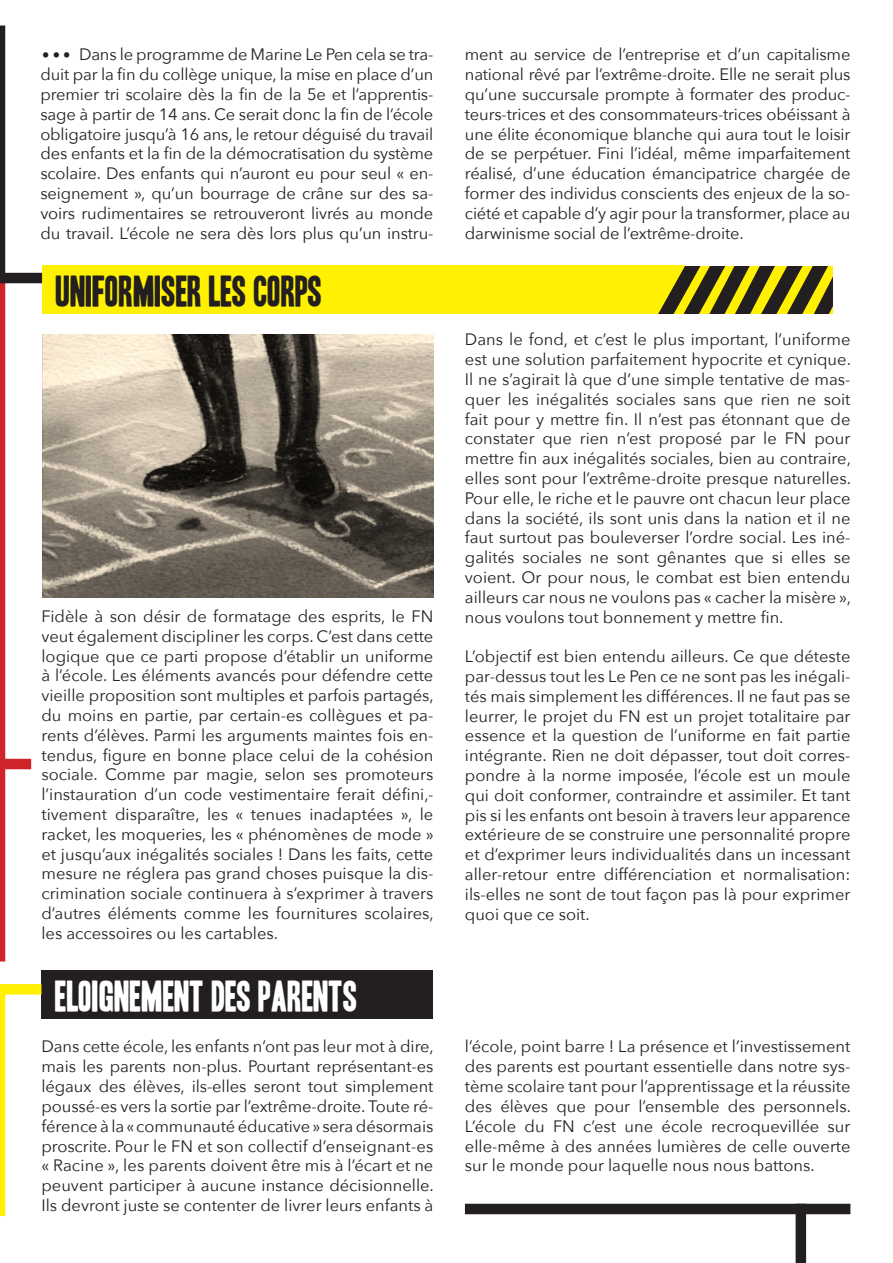
<style>
.page{position:relative;width:893px;height:1263px;background:#fff}
.page>*{position:absolute;margin:0;border:0;box-sizing:border-box;transform-origin:0 0}
.t1{font:46.5px "Minion Pro";color:#231f20}
.t2{font:37.5px "Headline One HPLHS";color:#fff}
.t3{font:37.5px "Headline One HPLHS";color:#231f20}
.t4{font:16.5px/19.8px "Avenir Next";color:#231f20;text-align:justify}
</style>
<div class="page">
<div style="left:42px;top:266px;width:791px;height:48px;background:#fff101"></div>
<svg style="left:646px;top:265px;width:187px;height:49px"></svg>
<div style="left:685px;top:255px;width:160px;height:11px;background:#fff"></div>
<div style="left:41px;top:970px;width:392px;height:48px;background:#231f20"></div>
<div style="left:0;top:984px;width:41px;height:10px;background:#fff101"></div>
<div style="left:0;top:984px;width:5px;height:227px;background:#fff101"></div>
<div style="left:0;top:759px;width:31px;height:10px;background:#d1232a"></div>
<div style="left:0;top:278px;width:5px;height:683px;background:#d1232a"></div>
<div style="left:0;top:273px;width:42px;height:10px;background:#231f20"></div>
<div style="left:0;top:26px;width:5px;height:252px;background:#231f20"></div>
<div style="left:0;top:1205px;width:5px;height:11px;background:#fff101"></div>
<img style="left:42px;top:334px;width:391px;height:263px">
<div style="left:465px;top:1204px;width:385px;height:10px;background:#231f20"></div>
<div style="left:796px;top:1204px;width:10px;height:59px;background:#231f20"></div>
<p class="t4" style="left:40px;top:44px;width:394px;text-indent:39px">Dans le programme de Marine Le Pen cela se tra&shy;duit par la fin du collège unique, la mise en place d’un premier tri scolaire dès la fin de la 5e et l’apprentis&shy;sage à partir de 14 ans. Ce serait donc la fin de l’école obligatoire jusqu’à 16 ans, le retour déguisé du travail des enfants et la fin de la démocratisation du système scolaire. Des enfants qui n’auront eu pour seul « en&shy;seignement », qu’un bourrage de crâne sur des sa&shy;voirs rudimentaires se retrouveront livrés au monde du travail. L’école ne sera dès lors plus qu’un instru-</p>
<p class="t1" style="left:40px;top:11px;width:33px">...</p>
<p class="t3" style="left:56px;top:273px;width:268px">UNIFORMISER les CORPS</p>
<p class="t4" style="left:41px;top:605px;width:394px">Fidèle à son désir de formatage des esprits, le FN veut également discipliner les corps. C’est dans cette logique que ce parti propose d’établir un uniforme à l’école. Les éléments avancés pour défendre cette vieille proposition sont multiples et parfois partagés, du moins en partie, par certain-es collègues et pa&shy;rents d’élèves. Parmi les arguments maintes fois en&shy;tendus, figure en bonne place celui de la cohésion sociale. Comme par magie, selon ses promoteurs l’instauration d’un code vestimentaire ferait défini,- tivement disparaître, les « tenues inadaptées », le racket, les moqueries, les « phénomènes de mode » et jusqu’aux inégalités sociales ! Dans les faits, cette mesure ne réglera pas grand choses puisque la dis&shy;crimination sociale continuera à s’exprimer à travers d’autres éléments comme les fournitures scolaires, les accessoires ou les cartables.</p>
<p class="t2" style="left:55px;top:978px;width:304px">ELOIGNEMENT DES PARENTS</p>
<p class="t4" style="left:41px;top:1036px;width:394px">Dans cette école, les enfants n’ont pas leur mot à dire, mais les parents non-plus. Pourtant représentant-es légaux des élèves, ils-elles seront tout simplement poussé-es vers la sortie par l’extrême-droite. Toute ré&shy;férence à la « communauté éducative » sera désormais proscrite. Pour le FN et son collectif d’enseignant-es « Racine », les parents doivent être mis à l’écart et ne peuvent participer à aucune instance décisionnelle.</p>
<p class="t4" style="left:41px;top:1194px;width:393px">Ils devront juste se contenter de livrer leurs enfants à</p>
<p class="t4" style="left:465px;top:44px;width:387px">ment au service de l’entreprise et d’un capitalisme</p>
<p class="t4" style="left:465px;top:64px;width:387px">national rêvé par l’extrême-droite. Elle ne serait plus qu’une succursale prompte à formater des produc&shy;teurs-trices et des consommateurs-trices obéissant à une élite économique blanche qui aura tout le loisir de se perpétuer. Fini l’idéal, même imparfaitement réalisé, d’une éducation émancipatrice chargée de former des individus conscients des enjeux de la so&shy;ciété et capable d’y agir pour la transformer, place au darwinisme social de l’extrême-droite.</p>
<p class="t4" style="left:465px;top:329px;width:388px">Dans le fond, et c’est le plus important, l’uniforme est une solution parfaitement hypocrite et cynique.<br>Il ne s’agirait là que d’une simple tentative de mas&shy;quer les inégalités sociales sans que rien ne soit fait pour y mettre fin. Il n’est pas étonnant que de constater que rien n’est proposé par le FN pour mettre fin aux inégalités sociales, bien au contraire, elles sont pour l’extrême-droite presque naturelles.<br>Pour elle, le riche et le pauvre ont chacun leur place dans la société, ils sont unis dans la nation et il ne faut surtout pas bouleverser l’ordre social. Les iné&shy;galités sociales ne sont gênantes que si elles se voient. Or pour nous, le combat est bien entendu ailleurs car nous ne voulons pas « cacher la misère », nous voulons tout bonnement y mettre fin.</p>
<p class="t4" style="left:465px;top:646px;width:387px">L’objectif est bien entendu ailleurs. Ce que déteste par-dessus tout les Le Pen ce ne sont pas les inégali&shy;tés mais simplement les différences. Il ne faut pas se leurrer, le projet du FN est un projet totalitaire par essence et la question de l’uniforme en fait partie intégrante. Rien ne doit dépasser, tout doit corres&shy;pondre à la norme imposée, l’école est un moule qui doit conformer, contraindre et assimiler. Et tant pis si les enfants ont besoin à travers leur apparence extérieure de se construire une personnalité propre et d’exprimer leurs individualités dans un incessant aller-retour entre différenciation et normalisation: ils-elles ne sont de tout façon pas là pour exprimer quoi que ce soit.</p>
<p class="t4" style="left:465px;top:1036px;width:388px">l’école, point barre ! La présence et l’investissement des parents est pourtant essentielle dans notre sys&shy;tème scolaire tant pour l’apprentissage et la réussite des élèves que pour l’ensemble des personnels.<br>L’école du FN c’est une école recroquevillée sur elle-même à des années lumières de celle ouverte sur le monde pour laquelle nous nous battons.</p>
</div>
